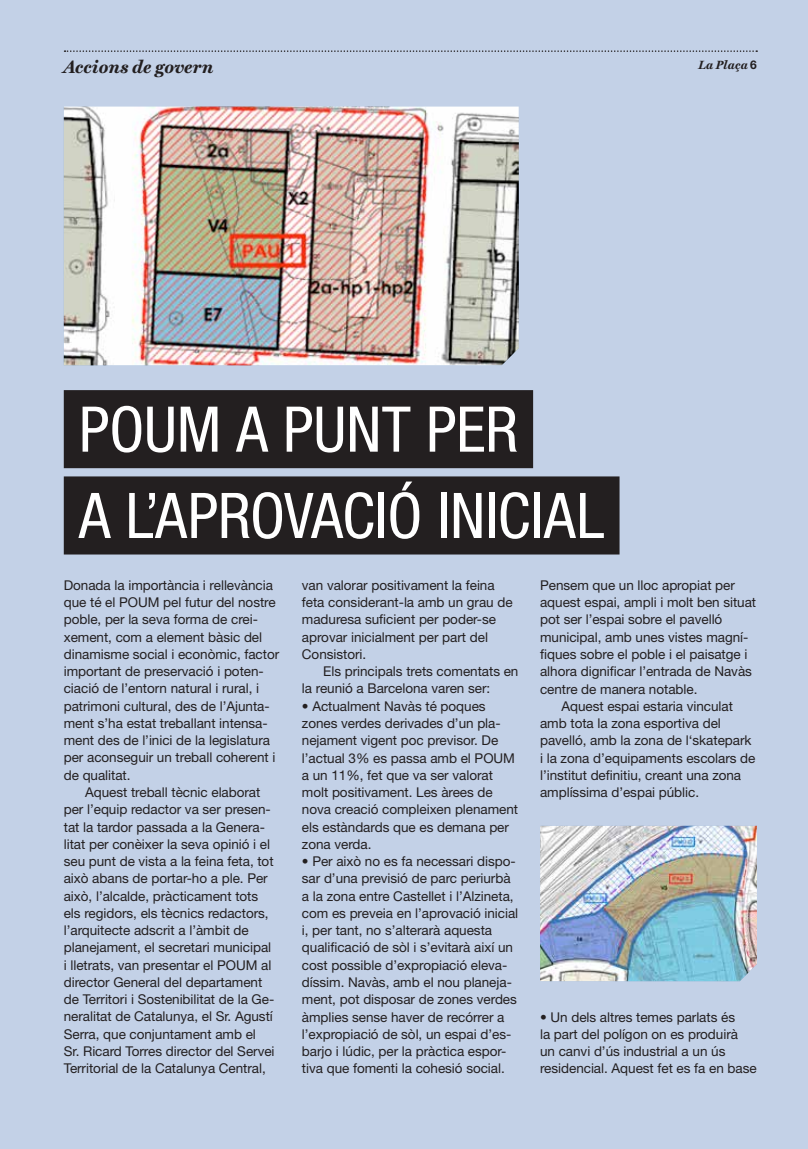
<style>
.page{position:relative;width:808px;height:1149px;background:#fff}
.page>*{position:absolute;margin:0;border:0;box-sizing:border-box;transform-origin:0 0}
.t1{font:condensed 63px/86.2px "Helvetica Neue LT Std";color:#fff}
.t2{font:italic 700 18px "Miller Text";letter-spacing:.005em;color:#231f20}
.t3{font:13.5px/17.2px "Helvetica Neue LT Std";letter-spacing:-.005em;color:#231f20}
.t4{font:italic 700 12px "Miller Text";letter-spacing:.025em;color:#231f20}
.s1{font-family:"Helvetica Neue LT Std";font-style:normal}
</style>
<div class="page">
<div style="left:0;top:0;width:808px;height:1148px;background:#c3d1e7"></div>
<svg style="left:65px;top:50px;width:692px;height:2px"></svg>
<img style="left:64px;top:106px;width:455px;height:259px">
<div style="left:64px;top:390px;width:469px;height:78px;background:#231f20"></div>
<div style="left:64px;top:476px;width:555px;height:78px;background:#231f20"></div>
<img style="left:540px;top:825px;width:217px;height:155px">
<h2 class="t2" style="left:64px;top:56px;width:151px">Accions de govern</h2>
<p class="t4" style="left:698px;top:58px;width:60px">La Plaça <span class="s1">6</span></p>
<h1 class="t1" style="left:79px;top:385px;width:523px">POU M A PUNT PER<br>A L’APROVACIÓ INICIAL</h1>
<p class="t3" style="left:64px;top:576px;width:217px">Donada la importància i rellevància que té el POUM pel futur del nostre poble, per la seva forma de crei&shy;xement, com a element bàsic del dinamisme social i econòmic, factor important de preservació i poten&shy;ciació de l’entorn natural i rural, i patrimoni cultural, des de l’Ajunta&shy;ment s’ha estat treballant intensa&shy;ment des de l’inici de la legislatura per aconseguir un treball coherent i de qualitat.</p>
<p class="t3" style="left:64px;top:783px;width:212px;text-indent:21px">Aquest treball tècnic elaborat per l’equip redactor va ser presen&shy;tat la tardor passada a la Genera&shy;litat per conèixer la seva opinió i el seu punt de vista a la feina feta, tot això abans de portar-ho a ple. Per això, l’alcalde, pràcticament tots els regidors, els tècnics redactors, l’arquitecte adscrit a l’àmbit de planejament, el secretari municipal i lletrats, van presentar el POUM al director General del departament de Territori i Sostenibilitat de la Ge&shy;neralitat de Catalunya, el Sr. Agustí Serra, que conjuntament amb el Sr. Ricard Torres director del Servei Territorial de la Catalunya Central,</p>
<p class="t3" style="left:302px;top:576px;width:212px">van valorar positivament la feina feta considerant-la amb un grau de maduresa suficient per poder-se aprovar inicialment per part del<br>Consistori.</p>
<p class="t3" style="left:302px;top:662px;width:218px;text-indent:21px">Els principals trets comentats en la reunió a Barcelona varen ser:</p>
<p class="t3" style="left:302px;top:697px;width:218px">• Actualment Navàs té poques zones verdes derivades d’un pla&shy;nejament vigent poc previsor. De l’actual 3% es passa amb el POUM a un 11%, fet que va ser valorat molt positivament. Les àrees de nova creació compleixen plenament els estàndards que es demana per zona verda.</p>
<p class="t3" style="left:302px;top:852px;width:218px">• Per això no es fa necessari dispo&shy;sar d’una previsió de parc periurbà a la zona entre Castellet i l’Alzineta, com es preveia en l’aprovació inicial i, per tant, no s’alterarà aquesta qualificació de sòl i s’evitarà així un cost possible d’expropiació eleva&shy;díssim. Navàs, amb el nou planeja&shy;ment, pot disposar de zones verdes àmplies sense haver de recórrer a l’expropiació de sòl, un espai d’es&shy;barjo i lúdic, per la pràctica espor&shy;tiva que fomenti la cohesió social.</p>
<p class="t3" style="left:540px;top:576px;width:196px">Pensem que un lloc apropiat per</p>
<p class="t3" style="left:540px;top:593px;width:218px">aquest espai, ampli i molt ben situat</p>
<p class="t3" style="left:540px;top:610px;width:184px">pot ser l’espai sobre el pavelló</p>
<p class="t3" style="left:540px;top:628px;width:210px">municipal, amb unes vistes magní-</p>
<p class="t3" style="left:540px;top:645px;width:209px">fiques sobre el poble i el paisatge i</p>
<p class="t3" style="left:540px;top:662px;width:213px">alhora dignificar l’entrada de Navàs</p>
<p class="t3" style="left:540px;top:679px;width:159px">centre de manera notable.</p>
<p class="t3" style="left:561px;top:697px;width:173px">Aquest espai estaria vinculat</p>
<p class="t3" style="left:540px;top:714px;width:182px">amb tota la zona esportiva del</p>
<p class="t3" style="left:540px;top:731px;width:213px">pavelló, amb la zona de l‘skatepark</p>
<p class="t3" style="left:540px;top:748px;width:217px">i la zona d’equipaments escolars de</p>
<p class="t3" style="left:540px;top:766px;width:203px">l’institut definitiu, creant una zona</p>
<p class="t3" style="left:540px;top:783px;width:161px">amplíssima d’espai públic.</p>
<p class="t3" style="left:540px;top:1007px;width:218px">• Un dels altres temes parlats és<br>la part del polígon on es produirà<br>un canvi d’ús industrial a un ús residencial. Aquest fet es fa en base</p>
</div>
